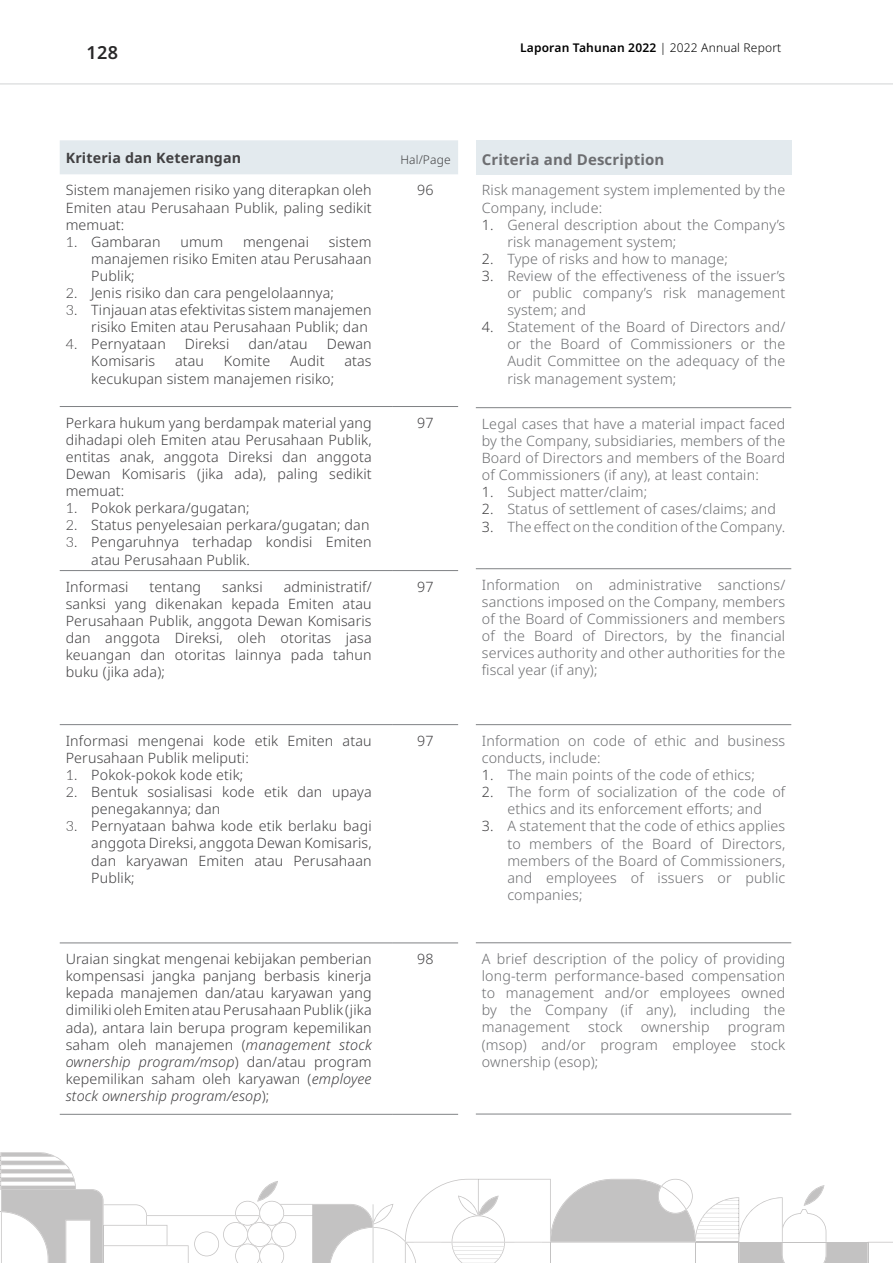
<style>
.page{position:relative;width:893px;height:1263px;background:#fff}
.page>*{position:absolute;margin:0;border:0;box-sizing:border-box;transform-origin:0 0}
.t1{font:600 18px "Noto Sans";color:#292829}
.t2{font:700 15px "Noto Sans";letter-spacing:.01em;color:#6d6e71}
.t3{font:300 14.25px/17.1px "Noto Sans";letter-spacing:.01em;color:#414042;text-align:justify}
.t4{font:300 14.25px/17.1px "Noto Sans";letter-spacing:.01em;color:#6d6e71;text-align:justify}
.t5{font:700 14.25px "Noto Sans";letter-spacing:.01em;color:#414042}
.t6{font:600 12px "Noto Sans";letter-spacing:.015em;color:#000}
.t7{font:300 12px "Noto Sans";letter-spacing:.01em;color:#414042}
.s1{font-weight:300}
.s2{font-family:"Lato"}
.s3{font-style:italic}
.s4{color:#414042}
</style>
<div class="page">
<div style="left:60px;top:140px;width:398px;height:34px;background:#e3eaee"></div>
<hr style="left:60px;top:406px;width:333px;height:1px;background:#808285">
<hr style="left:393px;top:406px;width:65px;height:1px;background:#808285">
<hr style="left:60px;top:570px;width:333px;height:1px;background:#808285">
<hr style="left:393px;top:570px;width:65px;height:1px;background:#808285">
<hr style="left:60px;top:724px;width:333px;height:1px;background:#808285">
<hr style="left:393px;top:724px;width:65px;height:1px;background:#808285">
<hr style="left:60px;top:943px;width:333px;height:1px;background:#808285">
<hr style="left:393px;top:943px;width:65px;height:1px;background:#808285">
<hr style="left:60px;top:1114px;width:333px;height:1px;background:#808285">
<hr style="left:393px;top:1114px;width:65px;height:1px;background:#808285">
<div style="left:476px;top:140px;width:315px;height:34px;background:#e3eaee"></div>
<hr style="left:476px;top:407px;width:315px;height:1px;background:#808285">
<hr style="left:476px;top:568px;width:315px;height:1px;background:#808285">
<hr style="left:476px;top:724px;width:315px;height:1px;background:#808285">
<hr style="left:476px;top:942px;width:315px;height:1px;background:#808285">
<hr style="left:476px;top:1114px;width:315px;height:1px;background:#808285">
<svg style="left:0;top:1152px;width:893px;height:111px"></svg>
<hr style="left:0;top:84px;width:893px;height:1px;background:#d1d3d4">
<p class="t1" style="left:87px;top:43px;width:33px">128</p>
<p class="t6" style="left:520px;top:41px;width:263px">Laporan Tahunan 2022 <span class="s1">| 2022 Annual Report</span></p>
<p class="t5" style="left:66px;top:150px;width:177px">Kriteria dan Keterangan</p>
<p class="t7" style="left:400px;top:153px;width:52px">Hal/Page</p>
<p class="t3" style="left:66px;top:182px;width:307px">Sistem manajemen risiko yang diterapkan oleh Emiten atau Perusahaan Publik, paling sedikit memuat:</p>
<p class="t3" style="left:66px;top:233px;width:96px"><span class="s2">1.</span> Gambaran</p>
<p class="t3" style="left:180px;top:233px;width:44px">umum</p>
<p class="t3" style="left:243px;top:233px;width:67px">mengenai</p>
<p class="t3" style="left:417px;top:182px;width:18px">96</p>
<p class="t3" style="left:91px;top:233px;width:282px;text-indent:238px">sistem manajemen risiko Emiten atau Perusahaan Publik;</p>
<p class="t3" style="left:66px;top:285px;width:270px"><span class="s2">2.</span> Jenis risiko dan cara pengelolaannya;</p>
<p class="t3" style="left:66px;top:302px;width:307px;text-align:right"><span class="s2">3.</span> Tinjauan atas efektivitas sistem manajemen risiko Emiten atau Perusahaan Publik; dan</p>
<p class="t3" style="left:66px;top:336px;width:102px"><span class="s2">4.</span> Pernyataan</p>
<p class="t3" style="left:185px;top:336px;width:46px">Direksi</p>
<p class="t3" style="left:248px;top:336px;width:61px">dan/atau</p>
<p class="t3" style="left:327px;top:336px;width:46px">Dewan</p>
<p class="t3" style="left:91px;top:353px;width:65px">Komisaris</p>
<p class="t3" style="left:175px;top:353px;width:31px">atau</p>
<p class="t3" style="left:224px;top:353px;width:48px">Komite</p>
<p class="t3" style="left:290px;top:353px;width:36px">Audit</p>
<p class="t3" style="left:344px;top:353px;width:29px">atas</p>
<p class="t3" style="left:91px;top:370px;width:244px">kecukupan sistem manajemen risiko;</p>
<p class="t3" style="left:66px;top:414px;width:307px">Perkara hukum yang berdampak material yang dihadapi oleh Emiten atau Perusahaan Publik, entitas anak, anggota Direksi dan anggota Dewan Komisaris (jika ada), paling sedikit memuat:</p>
<p class="t3" style="left:66px;top:500px;width:185px"><span class="s2">1.</span> Pokok perkara/gugatan;</p>
<p class="t3" style="left:66px;top:517px;width:305px"><span class="s2">2.</span> Status penyelesaian perkara/gugatan; dan</p>
<p class="t3" style="left:91px;top:534px;width:282px;text-indent:-26px"><span class="s2">3.</span> Pengaruhnya terhadap kondisi Emiten atau Perusahaan Publik.</p>
<p class="t3" style="left:417px;top:414px;width:18px">97</p>
<p class="t3" style="left:66px;top:578px;width:307px;text-indent:218px">administratif/ sanksi yang dikenakan kepada Emiten atau Perusahaan Publik, anggota Dewan Komisaris dan anggota Direksi, oleh otoritas jasa keuangan dan otoritas lainnya pada tahun buku (jika ada);</p>
<p class="t3" style="left:417px;top:578px;width:18px">97</p>
<p class="t3" style="left:66px;top:578px;width:64px">Informasi</p>
<p class="t3" style="left:150px;top:578px;width:53px">tentang</p>
<p class="t3" style="left:222px;top:578px;width:42px">sanksi</p>
<p class="t3" style="left:66px;top:732px;width:307px">Informasi mengenai kode etik Emiten atau<br>Perusahaan Publik meliputi:</p>
<p class="t3" style="left:66px;top:766px;width:179px"><span class="s2">1.</span> Pokok-pokok kode etik;</p>
<p class="t3" style="left:91px;top:784px;width:282px;text-indent:-26px"><span class="s2">2.</span> Bentuk sosialisasi kode etik dan upaya penegakannya; dan</p>
<p class="t3" style="left:91px;top:818px;width:282px;text-indent:-26px"><span class="s2">3.</span> Pernyataan bahwa kode etik berlaku bagi anggota Direksi, anggota Dewan Komisaris, dan karyawan Emiten atau Perusahaan Publik;</p>
<p class="t3" style="left:417px;top:732px;width:18px">97</p>
<p class="t3" style="left:66px;top:951px;width:307px">Uraian singkat mengenai kebijakan pemberian kompensasi jangka panjang berbasis kinerja kepada manajemen dan/atau karyawan yang dimiliki oleh Emiten atau Perusahaan Publik (jika ada), antara lain berupa program kepemilikan saham oleh manajemen (<span class="s3">management stock ownership program/msop</span>) dan/atau program kepemilikan saham oleh karyawan (<span class="s3">employee stock ownership program/esop</span>);</p>
<p class="t3" style="left:417px;top:951px;width:18px">98</p>
<p class="t2" style="left:482px;top:151px;width:184px">Criteria and Description</p>
<p class="t4" style="left:482px;top:182px;width:305px">Risk management system implemented by the<br>Company, include:</p>
<p class="t4" style="left:507px;top:216px;width:279px;text-indent:-26px"><span class="s4">1.</span> General description about the Company’s risk management system;</p>
<p class="t4" style="left:482px;top:250px;width:248px"><span class="s4">2.</span> Type of risks and how to manage;</p>
<p class="t4" style="left:507px;top:267px;width:279px;text-indent:-26px"><span class="s4">3.</span> Review of the effectiveness of the issuer’s or public company’s risk management system; and</p>
<p class="t4" style="left:507px;top:319px;width:279px;text-indent:-26px"><span class="s4">4.</span> Statement of the Board of Directors and/ or the Board of Commissioners or the Audit Committee on the adequacy of the risk management system;</p>
<p class="t4" style="left:482px;top:415px;width:305px">Legal cases that have a material impact faced by the Company, subsidiaries, members of the Board of Directors and members of the Board of Commissioners (if any), at least contain:</p>
<p class="t4" style="left:482px;top:484px;width:167px"><span class="s4">1.</span> Subject matter/claim;</p>
<p class="t4" style="left:482px;top:501px;width:296px"><span class="s4">2.</span> Status of settlement of cases/claims; and</p>
<p class="t4" style="left:482px;top:518px;width:305px"><span class="s4">3.</span> The effect on the condition of the Company.</p>
<p class="t4" style="left:482px;top:576px;width:305px">Information on administrative sanctions/ sanctions imposed on the Company, members of the Board of Commissioners and members of the Board of Directors, by the financial services authority and other authorities for the fiscal year (if any);</p>
<p class="t4" style="left:482px;top:732px;width:305px">Information on code of ethic and business conducts, include:</p>
<p class="t4" style="left:482px;top:767px;width:275px"><span class="s4">1.</span> The main points of the code of ethics;</p>
<p class="t4" style="left:482px;top:784px;width:305px;text-align:center"><span class="s4">2.</span> The form of socialization of the code of ethics and its enforcement efforts; and</p>
<p class="t4" style="left:507px;top:818px;width:279px;text-indent:-26px"><span class="s4">3.</span> A statement that the code of ethics applies to members of the Board of Directors, members of the Board of Commissioners, and employees of issuers or public companies;</p>
<p class="t4" style="left:482px;top:950px;width:305px">A brief description of the policy of providing long-term performance-based compensation to management and/or employees owned by the Company (if any), including the management</p>
<p class="t4" style="left:588px;top:1019px;width:36px">stock</p>
<p class="t4" style="left:641px;top:1019px;width:70px">ownership</p>
<p class="t4" style="left:482px;top:1019px;width:305px;text-indent:246px">program (msop) and/or program employee stock ownership (esop);</p>
</div>
